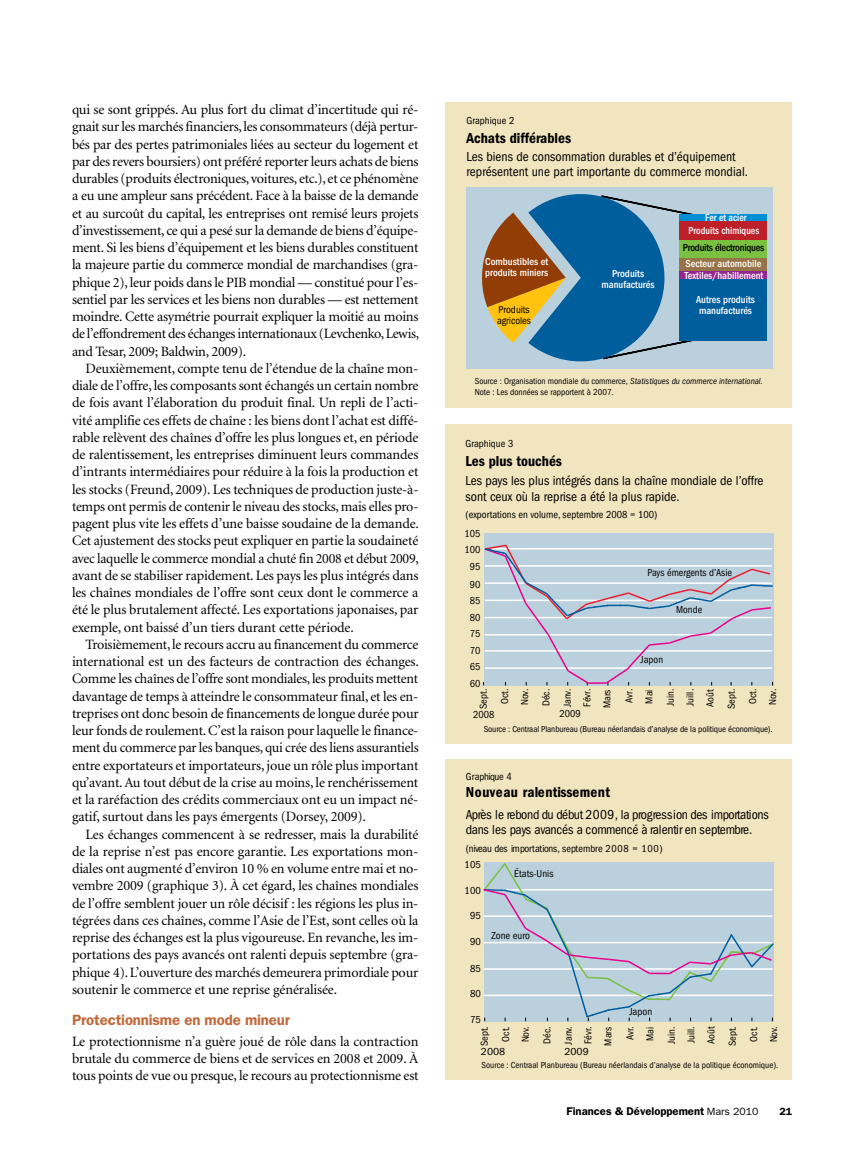
<style>
.page{position:relative;width:864px;height:1161px;background:#fff}
.page>*{position:absolute;margin:0;border:0;box-sizing:border-box;transform-origin:0 0}
.t1{font:600 condensed 15px "Franklin Gothic";color:#000}
.t2{font:600 15px "Franklin Gothic";letter-spacing:-.01em;color:#c2693b}
.t3{font:600 condensed 15px "Franklin Gothic";letter-spacing:.025em;color:#000}
.t4{font:14.25px/17.2px "Minion";letter-spacing:-.01em;color:#000;text-align:justify}
.t5{font:condensed 13.5px/15px "Franklin Gothic";color:#000}
.t6{font:condensed 13.5px/15.8px "Franklin Gothic";letter-spacing:-.025em;color:#000}
.t7{font:600 11.25px "Franklin Gothic";color:#000}
.t8{font:condensed 10.5px/16.5px "Franklin Gothic";color:#000}
.t9{font:500 condensed 10.5px/11.2px "Franklin Gothic";color:#fff}
.t10{font:500 condensed 10.5px "Franklin Gothic";color:#fff;scale:.95 1}
.t11{font:500 condensed 10.5px "Franklin Gothic";letter-spacing:-.025em;color:#000}
.t12{font:condensed 10.5px "Franklin Gothic";letter-spacing:-.03em;color:#000}
.t13{font:condensed 10.5px "Franklin Gothic";color:#000;scale:1.14 1}
.t14{font:600 10.5px "Franklin Gothic";color:#000}
.t15{font:condensed 10.35px/21.3px "Franklin Gothic";color:#000;text-align:center}
.t16{font:condensed 9px/10.5px "Franklin Gothic";color:#000}
.s1{font-style:italic}
.s2{font-weight:400;font-size:10.5px}
</style>
<div class="page">
<div style="left:446px;top:102px;width:346px;height:306px;background:#f1e5c0"></div>
<div style="left:466px;top:188px;width:306px;height:181px;background:#bad0dd"></div>
<div style="left:679px;top:214px;width:87px;height:7px;background:#008fd4"></div>
<div style="left:680px;top:221px;width:87px;height:20px;background:#be202a"></div>
<div style="left:680px;top:241px;width:87px;height:18px;background:#7ac142"></div>
<div style="left:680px;top:258px;width:87px;height:14px;background:#967348"></div>
<div style="left:680px;top:272px;width:87px;height:8px;background:#91278f"></div>
<div style="left:680px;top:280px;width:87px;height:61px;background:#005e9d"></div>
<svg style="left:482px;top:194px;width:214px;height:168px"></svg>
<div style="left:446px;top:424px;width:346px;height:320px;background:#f1e5c0"></div>
<div style="left:484px;top:533px;width:290px;height:152px;background:#bad0dd"></div>
<svg style="left:483px;top:544px;width:291px;height:141px"></svg>
<div style="left:446px;top:760px;width:346px;height:320px;background:#f1e5c0"></div>
<svg style="left:483px;top:862px;width:291px;height:159px;background:#baceda"></svg>
<p class="t4" style="left:72px;top:102px;width:349px">qui se sont grippés. Au plus fort du climat d’incertitude qui ré&shy;gnait sur les marchés financiers, les consommateurs (déjà pertur&shy;bés par des pertes patrimoniales liées au secteur du logement et par des revers boursiers) ont préféré reporter leurs achats de biens durables (produits électroniques, voitures, etc.), et ce phénomène a eu une ampleur sans précédent. Face à la baisse de la demande et au surcoût du capital, les entreprises ont remisé leurs projets d’investissement, ce qui a pesé sur la demande de biens d’équipe&shy;ment. Si les biens d’équipement et les biens durables constituent la majeure partie du commerce mondial de marchandises (gra&shy;phique 2), leur poids dans le PIB mondial — constitué pour l’es&shy;sentiel par les services et les biens non durables — est nettement moindre. Cette asymétrie pourrait expliquer la moitié au moins de l’effondrement des échanges internationaux (Levchenko, Lewis, and Tesar, 2009; Baldwin, 2009).</p>
<p class="t4" style="left:72px;top:360px;width:348px;text-indent:14px">Deuxièmement, compte tenu de l’étendue de la chaîne mon&shy;diale de l’offre, les composants sont échangés un certain nombre de fois avant l’élaboration du produit final. Un repli de l’acti&shy;vité amplifie ces effets de chaîne : les biens dont l’achat est diffé&shy;rable relèvent des chaînes d’offre les plus longues et, en période de ralentissement, les entreprises diminuent leurs commandes d’intrants intermédiaires pour réduire à la fois la production et les stocks (Freund, 2009). Les techniques de production juste-à&shy;temps ont permis de contenir le niveau des stocks, mais elles pro&shy;pagent plus vite les effets d’une baisse soudaine de la demande.<br>Cet ajustement des stocks peut expliquer en partie la soudaineté avec laquelle le commerce mondial a chuté fin 2008 et début 2009, avant de se stabiliser rapidement. Les pays les plus intégrés dans les chaînes mondiales de l’offre sont ceux dont le commerce a été le plus brutalement affecté. Les exportations japonaises, par exemple, ont baissé d’un tiers durant cette période.</p>
<p class="t4" style="left:72px;top:636px;width:348px;text-indent:14px">Troisièmement, le recours accru au financement du commerce international est un des facteurs de contraction des échanges.<br>Comme les chaînes de l’offre sont mondiales, les produits mettent davantage de temps à atteindre le consommateur final, et les en&shy;treprises ont donc besoin de financements de longue durée pour leur fonds de roulement. C’est la raison pour laquelle le finance&shy;ment du commerce par les banques, qui crée des liens assurantiels entre exportateurs et importateurs, joue un rôle plus important qu’avant. Au tout début de la crise au moins, le renchérissement et la raréfaction des crédits commerciaux ont eu un impact né&shy;gatif, surtout dans les pays émergents (Dorsey, 2009).</p>
<p class="t4" style="left:72px;top:826px;width:348px;text-indent:14px">Les échanges commencent à se redresser, mais la durabilité de la reprise n’est pas encore garantie. Les exportations mon&shy;diales ont augmenté d’environ 10 % en volume entre mai et no&shy;vembre 2009 (graphique 3). À cet égard, les chaînes mondiales de l’offre semblent jouer un rôle décisif : les régions les plus in&shy;tégrées dans ces chaînes, comme l’Asie de l’Est, sont celles où la reprise des échanges est la plus vigoureuse. En revanche, les im&shy;portations des pays avancés ont ralenti depuis septembre (gra&shy;phique 4). L’ouverture des marchés demeurera primordiale pour soutenir le commerce et une reprise généralisée.</p>
<p class="t2" style="left:72px;top:1011px;width:219px">Protectionnisme en mode mineur</p>
<p class="t4" style="left:72px;top:1033px;width:348px">Le protectionnisme n’a guère joué de rôle dans la contraction brutale du commerce de biens et de services en 2008 et 2009. À tous points de vue ou presque, le recours au protectionnisme est</p>
<p class="t8" style="left:467px;top:112px;width:49px">Graphique 2</p>
<p class="t1" style="left:467px;top:130px;width:106px">Achats différables</p>
<p class="t5" style="left:467px;top:150px;width:283px">Les biens de consommation durables et d’équipement représentent une part importante du commerce mondial.</p>
<p class="t10" style="left:705px;top:212px;width:45px">Fer et acier</p>
<p class="t10" style="left:689px;top:224px;width:76px">Produits chimiques</p>
<p class="t9" style="left:485px;top:256px;width:65px">Combustibles et produits miniers</p>
<p class="t8" style="left:497px;top:304px;width:35px;line-height:11.2px">Produits agricoles</p>
<p class="t9" style="left:602px;top:268px;width:54px;text-align:center">Produits manufacturés</p>
<p class="t11" style="left:683px;top:241px;width:83px">Produits électroniques</p>
<p class="t9" style="left:685px;top:258px;width:77px">Secteur automobile</p>
<p class="t9" style="left:684px;top:269px;width:81px">Textiles/habillement</p>
<p class="t9" style="left:696px;top:294px;width:60px">Autres produits manufacturés</p>
<p class="t16" style="left:475px;top:376px;width:290px">Source : Organisation mondiale du commerce, <span class="s1">Statistiques du commerce international.<br></span>Note : Les données se rapportent à 2007.</p>
<p class="t8" style="left:466px;top:435px;width:49px">Graphique 3</p>
<p class="t1" style="left:466px;top:453px;width:98px">Les plus touchés</p>
<p class="t5" style="left:466px;top:473px;width:300px;line-height:15.8px">Les pays les plus intégrés dans la chaîne mondiale de l’offre sont ceux où la reprise a été la plus rapide.</p>
<p class="t8" style="left:466px;top:506px;width:193px">(exportations en volume, septembre 2008 = 100)</p>
<p class="t8" style="left:464px;top:525px;width:17px;text-align:center">105<br>100<br>95</p>
<p class="t8" style="left:470px;top:576px;width:12px;text-align:justify">90<br>85<br>80<br>75<br>70<br>65<br>60</p>
<p class="t8" style="left:648px;top:564px;width:86px">Pays émergents d’Asie</p>
<p class="t8" style="left:676px;top:601px;width:28px">Monde</p>
<p class="t8" style="left:641px;top:652px;width:24px">Japon</p>
<p class="t15" style="left:473px;top:709px;width:22px;rotate:-90deg">Sept.<br>Oct.</p>
<p class="t15" style="left:514px;top:707px;width:20px;text-align:justify;rotate:-90deg">Nov.<br>Déc.<br>Janv.</p>
<p class="t15" style="left:577px;top:708px;width:21px;line-height:19.8px;text-align:left;rotate:-90deg">Févr.<br>Mars</p>
<p class="t15" style="left:619px;top:704px;width:16px;line-height:19.8px;text-align:left;rotate:-90deg">Avr.<br>Mai</p>
<p class="t15" style="left:661px;top:707px;width:20px;line-height:19.8px;text-align:justify;rotate:-90deg">Juin.<br>Juill.<br>Août</p>
<p class="t15" style="left:721px;top:709px;width:22px;rotate:-90deg">Sept.<br>Oct.</p>
<p class="t15" style="left:762px;top:705px;width:18px;rotate:-90deg">Nov.</p>
<p class="t16" style="left:484px;top:724px;width:291px">Source : Centraal Planbureau (Bureau néerlandais d’analyse de la politique économique).</p>
<p class="t8" style="left:473px;top:706px;width:23px">2008</p>
<p class="t8" style="left:559px;top:706px;width:23px">2009</p>
<p class="t12" style="left:466px;top:771px;width:47px">Graphique 4</p>
<p class="t3" style="left:466px;top:783px;width:146px">Nouveau ralentissement</p>
<p class="t6" style="left:466px;top:806px;width:304px">Après le rebond du début 2009, la progression des importations dans les pays avancés a commencé à ralentir en septembre.</p>
<p class="t8" style="left:465px;top:840px;width:200px">(niveau des importations, septembre 2008 = 100)<br>105</p>
<p class="t8" style="left:465px;top:882px;width:18px">100</p>
<p class="t8" style="left:470px;top:908px;width:12px">95</p>
<p class="t8" style="left:470px;top:933px;width:12px">90</p>
<p class="t8" style="left:470px;top:960px;width:12px">85</p>
<p class="t8" style="left:470px;top:986px;width:12px">80</p>
<p class="t8" style="left:470px;top:1011px;width:12px">75</p>
<p class="t8" style="left:514px;top:865px;width:41px">États-Unis</p>
<p class="t8" style="left:491px;top:927px;width:40px">Zone euro</p>
<p class="t8" style="left:629px;top:1003px;width:24px">Japon</p>
<p class="t15" style="left:474px;top:1046px;width:22px;rotate:-90deg">Sept.<br>Oct.</p>
<p class="t15" style="left:515px;top:1045px;width:20px;text-align:justify;rotate:-90deg">Nov.<br>Déc.<br>Janv.</p>
<p class="t15" style="left:578px;top:1046px;width:21px;line-height:19.8px;text-align:left;rotate:-90deg">Févr.<br>Mars</p>
<p class="t15" style="left:620px;top:1041px;width:16px;line-height:19.8px;text-align:left;rotate:-90deg">Avr.<br>Mai</p>
<p class="t15" style="left:662px;top:1044px;width:20px;line-height:19.8px;text-align:justify;rotate:-90deg">Juin.<br>Juill.<br>Août</p>
<p class="t15" style="left:722px;top:1046px;width:22px;rotate:-90deg">Sept.<br>Oct.</p>
<p class="t15" style="left:763px;top:1042px;width:18px;rotate:-90deg">Nov.</p>
<p class="t16" style="left:481px;top:1059px;width:298px">Source : Centraal Planbureau (Bureau néerlandais d’analyse de la politique économique).</p>
<p class="t13" style="left:481px;top:1045px;width:23px">2008</p>
<p class="t13" style="left:564px;top:1045px;width:23px">2009</p>
<p class="t7" style="left:567px;top:1105px;width:193px">Finances &amp; Développement <span class="s2">Mars 2010</span></p>
<p class="t14" style="left:779px;top:1106px;width:14px">21</p>
</div>
